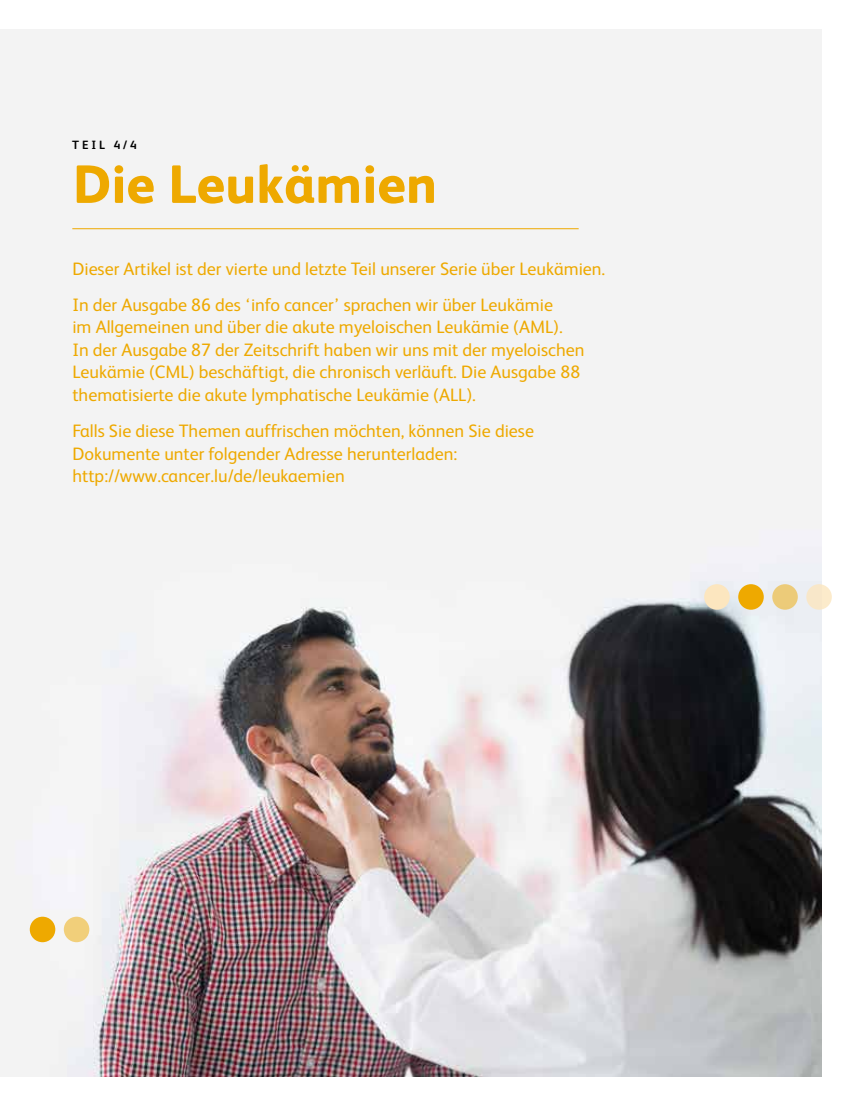
<style>
.page{position:relative;width:851px;height:1106px;background:#fff}
.page>*{position:absolute;margin:0;border:0;box-sizing:border-box;transform-origin:0 0}
.t1{font:800 54px "FS Albert";color:#eea900}
.t2{font:18px/22.5px "FS Albert";color:#eea900}
.t3{font:700 12px "FS Albert";color:#000}
</style>
<div class="page">
<img style="left:0;top:30px;width:821px;height:1046px">
<div style="left:738px;top:584px;width:25px;height:25px;background:#eea900;border-radius:50%"></div>
<div style="left:772px;top:584px;width:25px;height:25px;background:#eccb79;border-radius:50%"></div>
<div style="left:704px;top:584px;width:25px;height:25px;background:#fce6bf;border-radius:50%"></div>
<div style="left:806px;top:584px;width:25px;height:25px;background:#f8e7c9;border-radius:50%"></div>
<div style="left:30px;top:916px;width:25px;height:26px;background:#eea900;border-radius:50%"></div>
<div style="left:64px;top:916px;width:25px;height:26px;background:#f1cf7a;border-radius:50%"></div>
<hr style="left:72px;top:228px;width:506px;height:1px;background:#eea900">
<p class="t3" style="left:72px;top:137px;width:66px">TEIL 4/4</p>
<h1 class="t1" style="left:73px;top:145px;width:366px">Die Leukämien</h1>
<p class="t2" style="left:72px;top:250px;width:534px;line-height:36px">Dieser Artikel ist der vierte und letzte Teil unserer Serie über Leukämien.<br>In der Ausgabe 86 des ‘info cancer’ sprachen wir über Leukämie</p>
<p class="t2" style="left:72px;top:315px;width:513px">im Allgemeinen und über die akute myeloischen Leukämie (AML).<br>In der Ausgabe 87 der Zeitschrift haben wir uns mit der myeloischen Leukämie (CML) beschäftigt, die chronisch verläuft. Die Ausgabe 88 thematisierte die akute lymphatische Leukämie (ALL).</p>
<p class="t2" style="left:72px;top:419px;width:463px">Falls Sie diese Themen auffrischen möchten, können Sie diese<br>Dokumente unter folgender Adresse herunterladen: http://www.cancer.lu/de/leukaemien</p>
</div>
